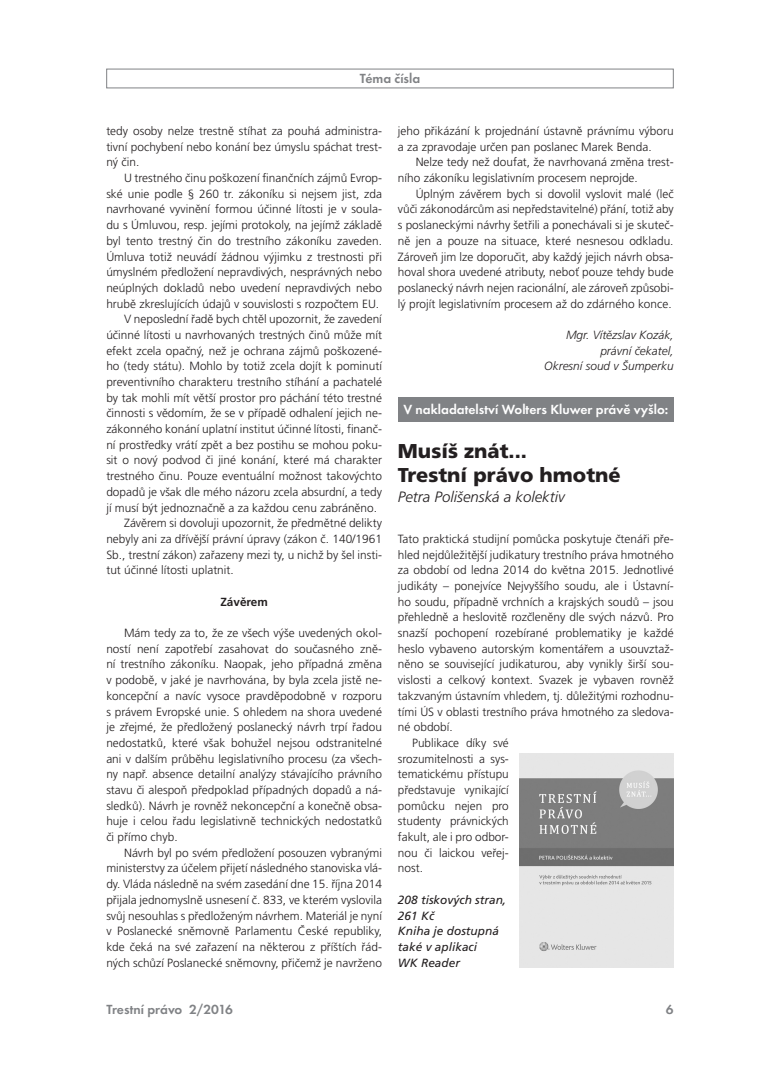
<style>
.page{position:relative;width:780px;height:1088px;background:#fff}
.page>*{position:absolute;margin:0;border:0;box-sizing:border-box;transform-origin:0 0}
.t1{font:900 20px/24px "Frutiger CE";color:#231f20}
.t2{font:italic 300 15px "Frutiger CE";color:#231f20}
.t3{font:600 13.75px "Futura TOT";color:#fff}
.t4{font:600 13.75px "Futura TOT";letter-spacing:-.005em;color:#808285}
.t5{font:300 11.88px/15.6px "Frutiger CE";color:#231f20;text-align:justify}
.t6{font:italic 11.88px/15.6px "Frutiger CE";color:#231f20}
.t7{font:italic 300 11.88px/15.6px "Frutiger CE";color:#231f20;text-align:right}
.t8{font:700 11.75px "Frutiger CE";color:#231f20}
</style>
<div class="page">
<div style="left:106px;top:69px;width:567px;height:19px;border:1px solid #808285"></div>
<div style="left:398px;top:397px;width:275px;height:25px;background:#808285"></div>
<img style="left:519px;top:754px;width:154px;height:213px">
<p class="t4" style="left:360px;top:70px;width:62px">Téma čísla</p>
<p class="t5" style="left:106px;top:123px;width:277px">tedy osoby nelze trestně stíhat za pouhá administra&shy;tivní pochybení nebo konání bez úmyslu spáchat trest&shy;ný čin.</p>
<p class="t5" style="left:124px;top:170px;width:259px">U trestného činu poškození finančních zájmů Evrop-</p>
<p class="t5" style="left:106px;top:186px;width:277px">ské unie podle § 260 tr. zákoníku si nejsem jist, zda</p>
<p class="t5" style="left:106px;top:201px;width:277px">navrhované vyvinění formou účinné lítosti je v soula-</p>
<p class="t5" style="left:106px;top:217px;width:277px">du s Úmluvou, resp. jejími protokoly, na jejímž základě</p>
<p class="t5" style="left:106px;top:233px;width:277px">byl tento trestný čin do trestního zákoníku zaveden.</p>
<p class="t5" style="left:106px;top:248px;width:277px">Úmluva totiž neuvádí žádnou výjimku z trestnosti při</p>
<p class="t5" style="left:106px;top:264px;width:277px">úmyslném předložení nepravdivých, nesprávných nebo</p>
<p class="t5" style="left:106px;top:280px;width:277px">neúplných dokladů nebo uvedení nepravdivých nebo</p>
<p class="t5" style="left:106px;top:296px;width:274px">hrubě zkreslujících údajů v souvislosti s rozpočtem EU.</p>
<p class="t5" style="left:124px;top:311px;width:259px">V neposlední řadě bych chtěl upozornit, že zavedení</p>
<p class="t5" style="left:106px;top:327px;width:277px">účinné lítosti u navrhovaných trestných činů může mít</p>
<p class="t5" style="left:106px;top:343px;width:277px">efekt zcela opačný, než je ochrana zájmů poškozené-</p>
<p class="t5" style="left:106px;top:358px;width:277px">ho (tedy státu). Mohlo by totiž zcela dojít k pominutí</p>
<p class="t5" style="left:106px;top:374px;width:277px">preventivního charakteru trestního stíhání a pachatelé</p>
<p class="t5" style="left:106px;top:390px;width:277px">by tak mohli mít větší prostor pro páchání této trestné</p>
<p class="t5" style="left:106px;top:405px;width:277px">činnosti s vědomím, že se v případě odhalení jejich ne-</p>
<p class="t5" style="left:106px;top:421px;width:277px">zákonného konání uplatní institut účinné lítosti, finanč-</p>
<p class="t5" style="left:106px;top:437px;width:277px">ní prostředky vrátí zpět a bez postihu se mohou poku-</p>
<p class="t5" style="left:106px;top:452px;width:277px">sit o nový podvod či jiné konání, které má charakter</p>
<p class="t5" style="left:106px;top:468px;width:277px">trestného činu. Pouze eventuální možnost takovýchto</p>
<p class="t5" style="left:106px;top:484px;width:277px">dopadů je však dle mého názoru zcela absurdní, a tedy</p>
<p class="t5" style="left:106px;top:499px;width:272px">jí musí být jednoznačně a za každou cenu zabráněno.</p>
<p class="t5" style="left:124px;top:515px;width:259px">Závěrem si dovoluji upozornit, že předmětné delikty</p>
<p class="t5" style="left:106px;top:531px;width:277px">nebyly ani za dřívější právní úpravy (zákon č. 140/1961</p>
<p class="t5" style="left:106px;top:547px;width:277px">Sb., trestní zákon) zařazeny mezi ty, u nichž by šel insti-</p>
<p class="t5" style="left:106px;top:562px;width:129px">tut účinné lítosti uplatnit.</p>
<p class="t8" style="left:220px;top:595px;width:49px">Závěrem</p>
<p class="t5" style="left:106px;top:625px;width:277px;text-indent:18px">Mám tedy za to, že ze všech výše uvedených okol&shy;ností není zapotřebí zasahovat do současného zně&shy;ní trestního zákoníku. Naopak, jeho případná změna v podobě, v jaké je navrhována, by byla zcela jistě ne&shy;koncepční a navíc vysoce pravděpodobně v rozporu s právem Evropské unie. S ohledem na shora uvedené je zřejmé, že předložený poslanecký návrh trpí řadou nedostatků, které však bohužel nejsou odstranitelné ani v dalším průběhu legislativního procesu (za všech&shy;ny např. absence detailní analýzy stávajícího právního stavu či alespoň předpoklad případných dopadů a ná&shy;sledků). Návrh je rovněž nekoncepční a konečně obsa&shy;huje i celou řadu legislativně technických nedostatků či přímo chyb.</p>
<p class="t5" style="left:106px;top:845px;width:277px;text-indent:18px">Návrh byl po svém předložení posouzen vybranými ministerstvy za účelem přijetí následného stanoviska vlá&shy;dy. Vláda následně na svém zasedání dne 15. října 2014 přijala jednomyslně usnesení č. 833, ve kterém vyslovila svůj nesouhlas s předloženým návrhem. Materiál je nyní v Poslanecké sněmovně Parlamentu České republiky, kde čeká na své zařazení na některou z příštích řád&shy;ných schůzí Poslanecké sněmovny, přičemž je navrženo</p>
<p class="t5" style="left:398px;top:123px;width:277px">jeho přikázání k projednání ústavně právnímu výboru a za zpravodaje určen pan poslanec Marek Benda.</p>
<p class="t5" style="left:398px;top:154px;width:277px;text-indent:18px">Nelze tedy než doufat, že navrhovaná změna trest&shy;ního zákoníku legislativním procesem neprojde.</p>
<p class="t5" style="left:398px;top:186px;width:277px;text-indent:18px">Úplným závěrem bych si dovolil vyslovit malé (leč vůči zákonodárcům asi nepředstavitelné) přání, totiž aby s poslaneckými návrhy šetřili a ponechávali si je skuteč&shy;ně jen a pouze na situace, které nesnesou odkladu.<br>Zároveň jim lze doporučit, aby každý jejich návrh obsa&shy;hoval shora uvedené atributy, neboť pouze tehdy bude poslanecký návrh nejen racionální, ale zároveň způsobi&shy;lý projít legislativním procesem až do zdárného konce.</p>
<p class="t7" style="left:544px;top:327px;width:131px">Mgr. Vítězslav Kozák, právní čekatel,<br>Okresní soud v Šumperku</p>
<p class="t3" style="left:403px;top:401px;width:266px">V nakladatelství Wolters Kluwer právě vyšlo:</p>
<h1 class="t1" style="left:398px;top:439px;width:224px">Musíš znát...<br>Trestní právo hmotné</h1>
<p class="t2" style="left:398px;top:488px;width:168px">Petra Polišenská a kolektiv</p>
<p class="t5" style="left:398px;top:531px;width:277px">Tato praktická studijní pomůcka poskytuje čtenáři pře-</p>
<p class="t5" style="left:398px;top:547px;width:277px">hled nejdůležitější judikatury trestního práva hmotného</p>
<p class="t5" style="left:398px;top:562px;width:277px">za období od ledna 2014 do května 2015. Jednotlivé</p>
<p class="t5" style="left:398px;top:578px;width:277px">judikáty – ponejvíce Nejvyššího soudu, ale i Ústavní-</p>
<p class="t5" style="left:398px;top:594px;width:277px">ho soudu, případně vrchních a krajských soudů – jsou</p>
<p class="t5" style="left:398px;top:609px;width:277px">přehledně a heslovitě rozčleněny dle svých názvů. Pro</p>
<p class="t5" style="left:398px;top:625px;width:277px">snazší pochopení rozebírané problematiky je každé</p>
<p class="t5" style="left:398px;top:641px;width:277px">heslo vybaveno autorským komentářem a usouvztaž-</p>
<p class="t5" style="left:398px;top:656px;width:277px">něno se související judikaturou, aby vynikly širší sou-</p>
<p class="t5" style="left:398px;top:672px;width:277px">vislosti a celkový kontext. Svazek je vybaven rovněž</p>
<p class="t5" style="left:398px;top:688px;width:277px">takzvaným ústavním vhledem, tj. důležitými rozhodnu-</p>
<p class="t5" style="left:398px;top:703px;width:277px">tími ÚS v oblasti trestního práva hmotného za sledova-</p>
<p class="t5" style="left:398px;top:719px;width:56px">né období.</p>
<p class="t5" style="left:412px;top:735px;width:98px">Publikace díky své</p>
<p class="t5" style="left:398px;top:750px;width:112px">srozumitelnosti a sys-</p>
<p class="t5" style="left:398px;top:766px;width:112px">tematickému přístupu</p>
<p class="t5" style="left:398px;top:782px;width:112px">představuje vynikající</p>
<p class="t5" style="left:398px;top:798px;width:112px">pomůcku nejen pro</p>
<p class="t5" style="left:398px;top:813px;width:112px">studenty právnických</p>
<p class="t5" style="left:398px;top:829px;width:112px">fakult, ale i pro odbor-</p>
<p class="t5" style="left:398px;top:845px;width:112px">nou či laickou veřej-</p>
<p class="t5" style="left:398px;top:860px;width:27px">nost.</p>
<p class="t6" style="left:398px;top:892px;width:110px">208 tiskových stran,<br>261 Kč<br>Kniha je dostupná také v aplikaci<br>WK Reader</p>
<p class="t4" style="left:106px;top:1001px;width:128px">Trestní právo 2/2016</p>
<p class="t4" style="left:665px;top:1001px;width:9px">6</p>
</div>
